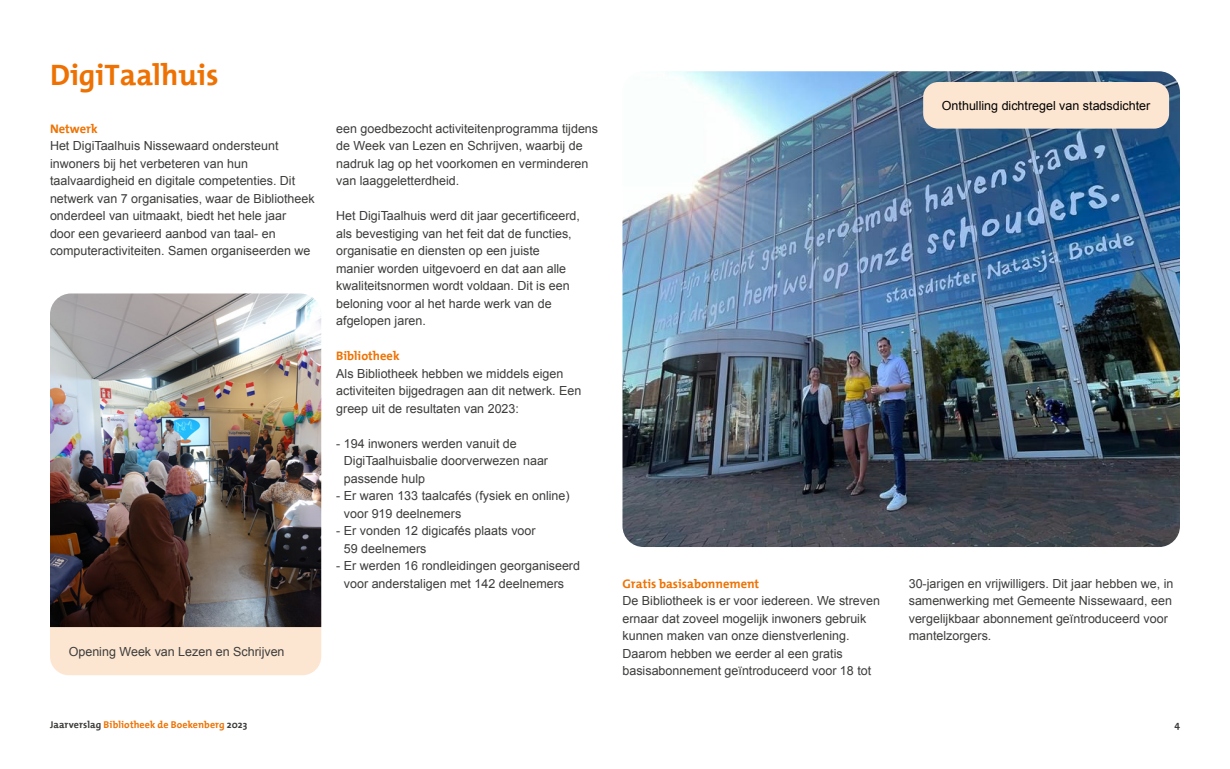
<style>
.page{position:relative;width:1230px;height:769px;background:#fff}
.page>*{position:absolute;margin:0;border:0;box-sizing:border-box;transform-origin:0 0}
.t1{font:700 30px "The Mix";color:#ee7203}
.t2{font:12.5px/17.5px "Arial";color:#3c3c3b}
.t3{font:700 12.5px "The Mix";color:#ee7203}
.t4{font:12.5px "Arial";color:#000}
.t5{font:700 10px "The Mix";letter-spacing:.01em;color:#ee7203}
.t6{font:700 10px "The Mix";color:#3c3c3b}
.s1{color:#3c3c3b}
</style>
<div class="page">
<img style="left:622px;top:71px;width:558px;height:476px">
<div style="left:50px;top:627px;width:271px;height:48px;background:#fde6d1"></div>
<img style="left:50px;top:293px;width:271px;height:334px">
<div style="left:923px;top:82px;width:246px;height:47px;background:#fde6d1;border-radius:15px"></div>
<h1 class="t1" style="left:50px;top:50px;width:170px">DigiTaalhuis</h1>
<p class="t3" style="left:50px;top:118px;width:49px">Netwerk</p>
<p class="t2" style="left:50px;top:137px;width:266px">Het DigiTaalhuis Nissewaard ondersteunt inwoners bij het verbeteren van hun taalvaardigheid en digitale competenties. Dit netwerk van 7 organisaties, waar de Bibliotheek onderdeel van uitmaakt, biedt het hele jaar<br>door een gevarieerd aanbod van taal- en computeractiviteiten. Samen organiseerden we</p>
<p class="t2" style="left:336px;top:119px;width:263px">een goedbezocht activiteitenprogramma tijdens de Week van Lezen en Schrijven, waarbij de nadruk lag op het voorkomen en verminderen van laaggeletterdheid.</p>
<p class="t2" style="left:336px;top:207px;width:245px">Het DigiTaalhuis werd dit jaar gecertificeerd, als bevestiging van het feit dat de functies, organisatie en diensten op een juiste manier worden uitgevoerd en dat aan alle kwaliteitsnormen wordt voldaan. Dit is een beloning voor al het harde werk van de afgelopen jaren.</p>
<p class="t3" style="left:336px;top:345px;width:65px">Bibliotheek</p>
<p class="t2" style="left:336px;top:364px;width:247px">Als Bibliotheek hebben we middels eigen activiteiten bijgedragen aan dit netwerk. Een greep uit de resultaten van 2023:</p>
<p class="t2" style="left:344px;top:434px;width:206px;text-indent:-8px">- 194 inwoners werden vanuit de<br>DigiTaalhuisbalie doorverwezen naar passende hulp</p>
<p class="t2" style="left:344px;top:487px;width:227px;text-indent:-8px">- Er waren 133 taalcafés (fysiek en online) voor 919 deelnemers</p>
<p class="t2" style="left:344px;top:522px;width:193px;text-indent:-8px">- Er vonden 12 digicafés plaats voor<br>59 deelnemers</p>
<p class="t2" style="left:344px;top:557px;width:238px;text-indent:-8px">- Er werden 16 rondleidingen georganiseerd voor anderstaligen met 142 deelnemers</p>
<p class="t2" style="left:69px;top:643px;width:217px">Opening Week van Lezen en Schrijven</p>
<p class="t3" style="left:622px;top:573px;width:138px">Gratis basisabonnement</p>
<p class="t2" style="left:622px;top:592px;width:259px">De Bibliotheek is er voor iedereen. We streven ernaar dat zoveel mogelijk inwoners gebruik kunnen maken van onze dienstverlening.<br>Daarom hebben we eerder al een gratis basisabonnement geïntroduceerd voor 18 tot</p>
<p class="t4" style="left:942px;top:97px;width:210px">Onthulling dichtregel van stadsdichter</p>
<p class="t2" style="left:909px;top:574px;width:266px">30-jarigen en vrijwilligers. Dit jaar hebben we, in samenwerking met Gemeente Nissewaard, een vergelijkbaar abonnement geïntroduceerd voor mantelzorgers.</p>
<p class="t5" style="left:50px;top:716px;width:199px"><span class="s1">Jaarverslag</span> Bibliotheek de Boekenberg <span class="s1">2023</span></p>
<p class="t6" style="left:1174px;top:716px;width:7px">4</p>
</div>
